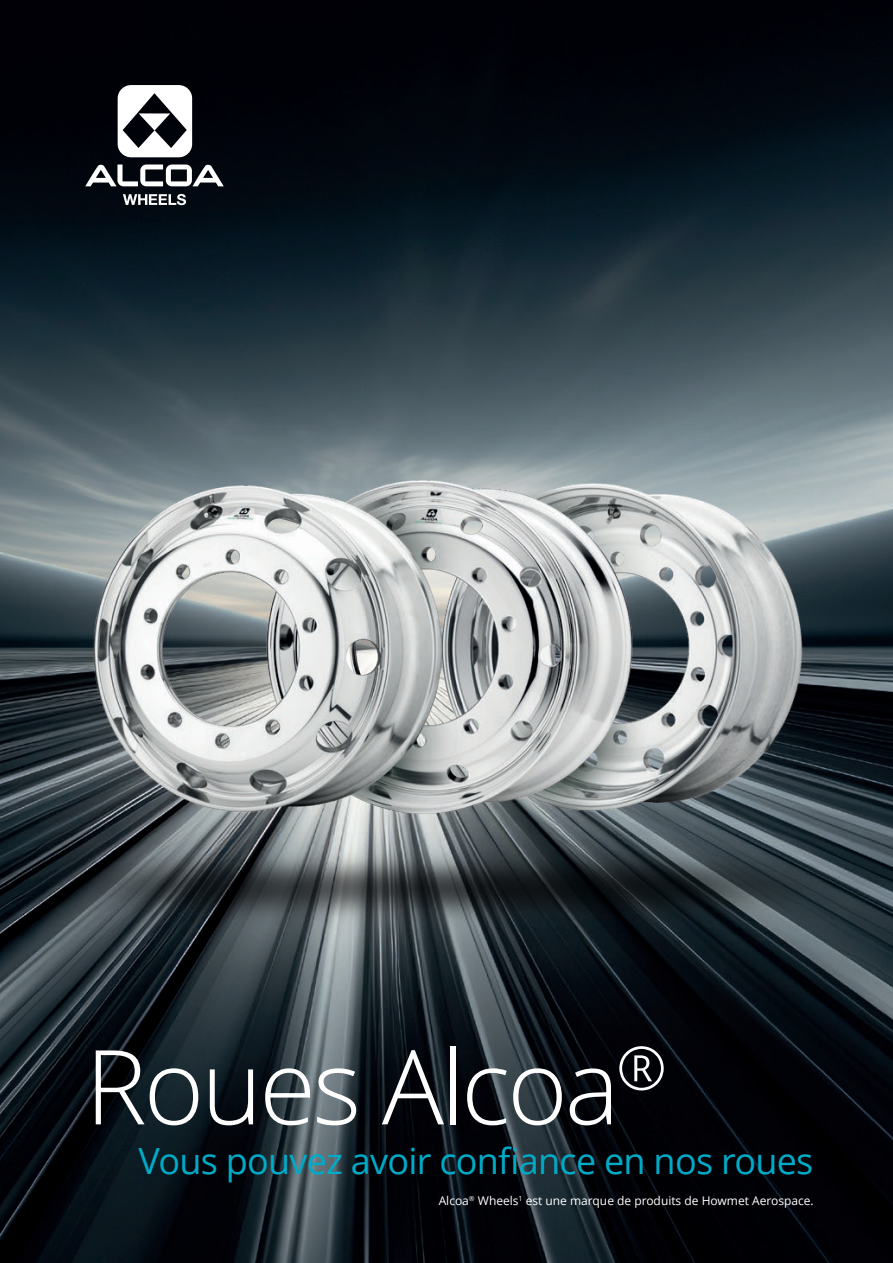
<style>
.page{position:relative;width:893px;height:1263px;background:#fff}
.page>*{position:absolute;margin:0;border:0;box-sizing:border-box;transform-origin:0 0}
.t1{font:300 103.5px "Open Sans";letter-spacing:-.03em;color:#fff}
.t2{font:36px "Open Sans";letter-spacing:-.02em;color:#00abc8}
.t3{font:12px "Open Sans";color:#fff}
</style>
<div class="page">
<img style="left:0;top:0;width:893px;height:1263px">
<svg style="left:85px;top:164px;width:139px;height:22px"></svg>
<svg style="left:118px;top:85px;width:74px;height:72px"></svg>
<svg style="left:123px;top:194px;width:63px;height:11px"></svg>
<img style="left:0;top:405px;width:893px;height:575px">
<h1 class="t1" style="left:85px;top:1016px;width:583px">Roues Alcoa<sup>®</sup></h1>
<h2 class="t2" style="left:138px;top:1136px;width:677px">Vous pouvez avoir confiance en nos roues</h2>
<p class="t3" style="left:439px;top:1192px;width:377px">Alcoa<sup>®</sup> Wheels<sup>1</sup> est une marque de produits de Howmet Aerospace.</p>
</div>
